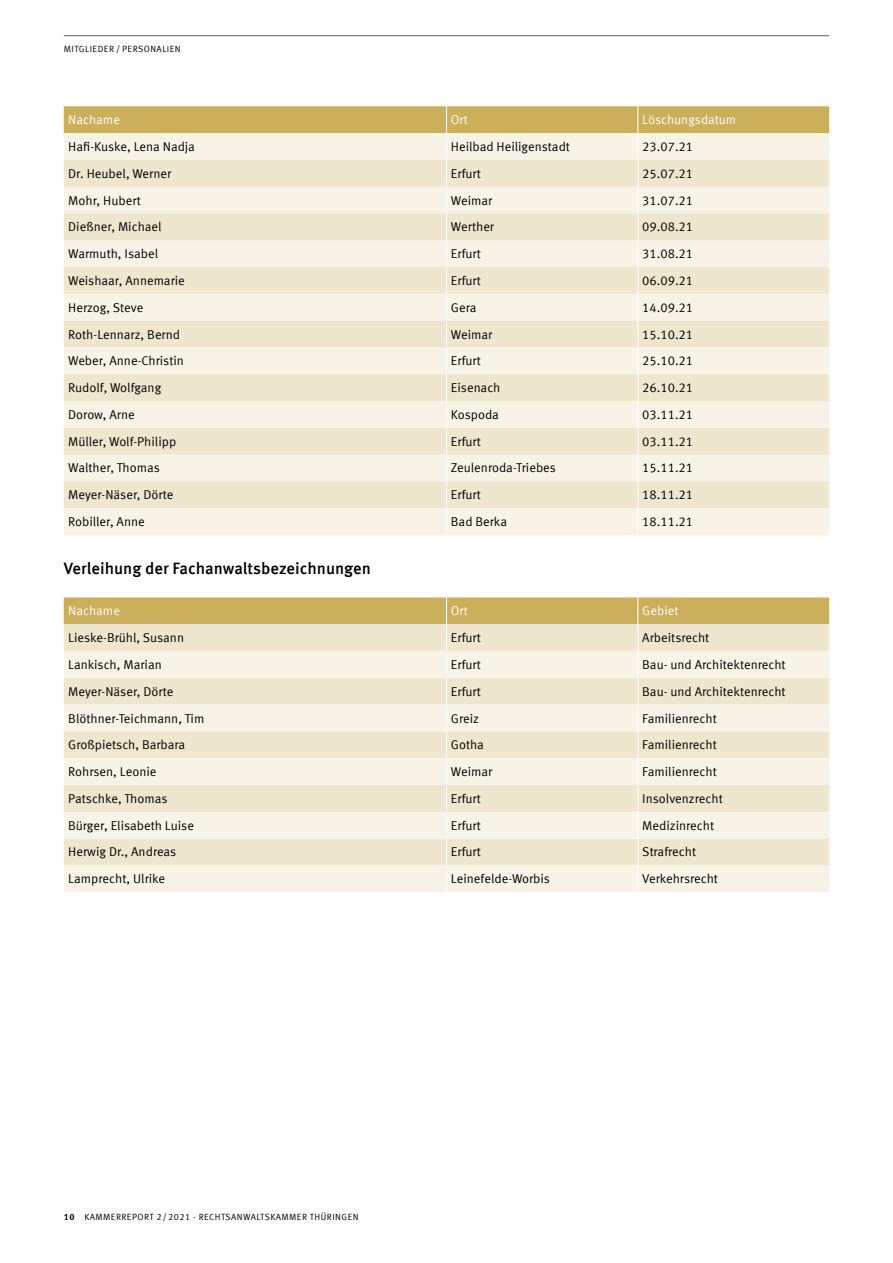
<style>
.page{position:relative;width:893px;height:1263px;background:#fff}
.page>*{position:absolute;margin:0;border:0;box-sizing:border-box;transform-origin:0 0}
.h3_default{font:500 16.5px "Meta Offc";color:#000}
.t1{font:12.75px "Meta Offc Norm";color:#000}
.t2{font:12.75px "Meta Offc Norm";color:#fff}
.t3{font:9px "Meta Offc Norm";letter-spacing:.05em;color:#000}
.s1{font-family:"Meta Offc";font-weight:700}
</style>
<div class="page">
<hr style="left:64px;top:35px;width:765px;height:1px;background:#626262">
<svg style="left:64px;top:106px;width:765px;height:429px;background:#f0e9d3"></svg>
<svg style="left:64px;top:597px;width:765px;height:295px;background:#efe7cf"></svg>
<p class="t3" style="left:64px;top:43px;width:92px">Mitgli eder / Personali</p>
<p class="t3" style="left:170px;top:43px;width:11px">en</p>
<p class="t2" style="left:68px;top:112px;width:53px">Nachame</p>
<p class="t2" style="left:451px;top:112px;width:19px">Ort</p>
<p class="t2" style="left:642px;top:112px;width:95px">Löschungsdatum</p>
<p class="t1" style="left:68px;top:139px;width:128px">Hafi-Kuske, Lena Nadja</p>
<p class="t1" style="left:451px;top:139px;width:121px">Heilbad Heiligenstadt</p>
<p class="t1" style="left:642px;top:139px;width:52px">23.07.21</p>
<p class="t1" style="left:68px;top:166px;width:105px">Dr. Heubel, Werner</p>
<p class="t1" style="left:451px;top:166px;width:32px">Erfurt</p>
<p class="t1" style="left:642px;top:166px;width:52px">25.07.21</p>
<p class="t1" style="left:68px;top:193px;width:74px">Mohr, Hubert</p>
<p class="t1" style="left:451px;top:193px;width:43px">Weimar</p>
<p class="t1" style="left:642px;top:193px;width:52px">31.07.21</p>
<p class="t1" style="left:68px;top:220px;width:95px">Dießner, Michael</p>
<p class="t1" style="left:451px;top:220px;width:45px">Werther</p>
<p class="t1" style="left:642px;top:220px;width:52px">09.08.21</p>
<p class="t1" style="left:68px;top:246px;width:91px">Warmuth, Isabel</p>
<p class="t1" style="left:451px;top:246px;width:32px">Erfurt</p>
<p class="t1" style="left:642px;top:246px;width:52px">31.08.21</p>
<p class="t1" style="left:68px;top:273px;width:118px">Weishaar, Annemarie</p>
<p class="t1" style="left:451px;top:273px;width:32px">Erfurt</p>
<p class="t1" style="left:642px;top:273px;width:52px">06.09.21</p>
<p class="t1" style="left:68px;top:300px;width:77px">Herzog, Steve</p>
<p class="t1" style="left:451px;top:300px;width:27px">Gera</p>
<p class="t1" style="left:642px;top:300px;width:52px">14.09.21</p>
<p class="t1" style="left:68px;top:327px;width:113px">Roth-Lennarz, Bernd</p>
<p class="t1" style="left:451px;top:327px;width:43px">Weimar</p>
<p class="t1" style="left:642px;top:327px;width:52px">15.10.21</p>
<p class="t1" style="left:68px;top:353px;width:117px">Weber, Anne-Christin</p>
<p class="t1" style="left:451px;top:353px;width:32px">Erfurt</p>
<p class="t1" style="left:642px;top:353px;width:52px">25.10.21</p>
<p class="t1" style="left:68px;top:380px;width:95px">Rudolf, Wolfgang</p>
<p class="t1" style="left:451px;top:380px;width:51px">Eisenach</p>
<p class="t1" style="left:642px;top:380px;width:52px">26.10.21</p>
<p class="t1" style="left:68px;top:407px;width:68px">Dorow, Arne</p>
<p class="t1" style="left:451px;top:407px;width:50px">Kospoda</p>
<p class="t1" style="left:642px;top:407px;width:52px">03.11.21</p>
<p class="t1" style="left:68px;top:434px;width:110px">Müller, Wolf-Philipp</p>
<p class="t1" style="left:451px;top:434px;width:32px">Erfurt</p>
<p class="t1" style="left:642px;top:434px;width:52px">03.11.21</p>
<p class="t1" style="left:68px;top:461px;width:93px">Walther, Thomas</p>
<p class="t1" style="left:451px;top:461px;width:107px">Zeulenroda-Triebes</p>
<p class="t1" style="left:642px;top:461px;width:52px">15.11.21</p>
<p class="t1" style="left:68px;top:487px;width:107px">Meyer-Näser, Dörte</p>
<p class="t1" style="left:451px;top:487px;width:32px">Erfurt</p>
<p class="t1" style="left:642px;top:487px;width:52px">18.11.21</p>
<p class="t1" style="left:68px;top:514px;width:78px">Robiller, Anne</p>
<p class="t1" style="left:451px;top:514px;width:58px">Bad Berka</p>
<p class="t1" style="left:642px;top:514px;width:52px">18.11.21</p>
<p class="h3_default" style="left:64px;top:558px;width:309px">Verleihung der Fachanwaltsbezeichnungen</p>
<p class="t2" style="left:68px;top:603px;width:53px">Nachame</p>
<p class="t2" style="left:451px;top:603px;width:19px">Ort</p>
<p class="t2" style="left:642px;top:603px;width:38px">Gebiet</p>
<p class="t1" style="left:68px;top:630px;width:117px">Lieske-Brühl, Susann</p>
<p class="t1" style="left:451px;top:630px;width:32px">Erfurt</p>
<p class="t1" style="left:642px;top:630px;width:69px">Arbeitsrecht</p>
<p class="t1" style="left:68px;top:657px;width:95px">Lankisch, Marian</p>
<p class="t1" style="left:451px;top:657px;width:32px">Erfurt</p>
<p class="t1" style="left:642px;top:657px;width:145px">Bau- und Architektenrecht</p>
<p class="t1" style="left:68px;top:684px;width:107px">Meyer-Näser, Dörte</p>
<p class="t1" style="left:451px;top:684px;width:32px">Erfurt</p>
<p class="t1" style="left:642px;top:684px;width:145px">Bau- und Architektenrecht</p>
<p class="t1" style="left:68px;top:711px;width:138px">Blöthner-Teichmann, Tim</p>
<p class="t1" style="left:451px;top:711px;width:30px">Greiz</p>
<p class="t1" style="left:642px;top:711px;width:76px">Familienrecht</p>
<p class="t1" style="left:68px;top:737px;width:119px">Großpietsch, Barbara</p>
<p class="t1" style="left:451px;top:737px;width:35px">Gotha</p>
<p class="t1" style="left:642px;top:737px;width:76px">Familienrecht</p>
<p class="t1" style="left:68px;top:764px;width:90px">Rohrsen, Leonie</p>
<p class="t1" style="left:451px;top:764px;width:43px">Weimar</p>
<p class="t1" style="left:642px;top:764px;width:76px">Familienrecht</p>
<p class="t1" style="left:68px;top:791px;width:101px">Patschke, Thomas</p>
<p class="t1" style="left:451px;top:791px;width:32px">Erfurt</p>
<p class="t1" style="left:642px;top:791px;width:82px">Insolvenzrecht</p>
<p class="t1" style="left:68px;top:818px;width:127px">Bürger, Elisabeth Luise</p>
<p class="t1" style="left:451px;top:818px;width:32px">Erfurt</p>
<p class="t1" style="left:642px;top:818px;width:73px">Medizinrecht</p>
<p class="t1" style="left:68px;top:845px;width:110px">Herwig Dr., Andreas</p>
<p class="t1" style="left:451px;top:845px;width:32px">Erfurt</p>
<p class="t1" style="left:642px;top:845px;width:55px">Strafrecht</p>
<p class="t1" style="left:68px;top:871px;width:98px">Lamprecht, Ulrike</p>
<p class="t1" style="left:451px;top:871px;width:100px">Leinefelde-Worbis</p>
<p class="t1" style="left:642px;top:871px;width:77px">Verkehrsrecht</p>
<p class="t3" style="left:64px;top:1212px;width:34px"><span class="s1">10</span> Kamm</p>
<p class="t3" style="left:111px;top:1212px;width:249px">er-report 2/2021 · RECHTSANWALTSKAMMER THÜRINGEN</p>
</div>
